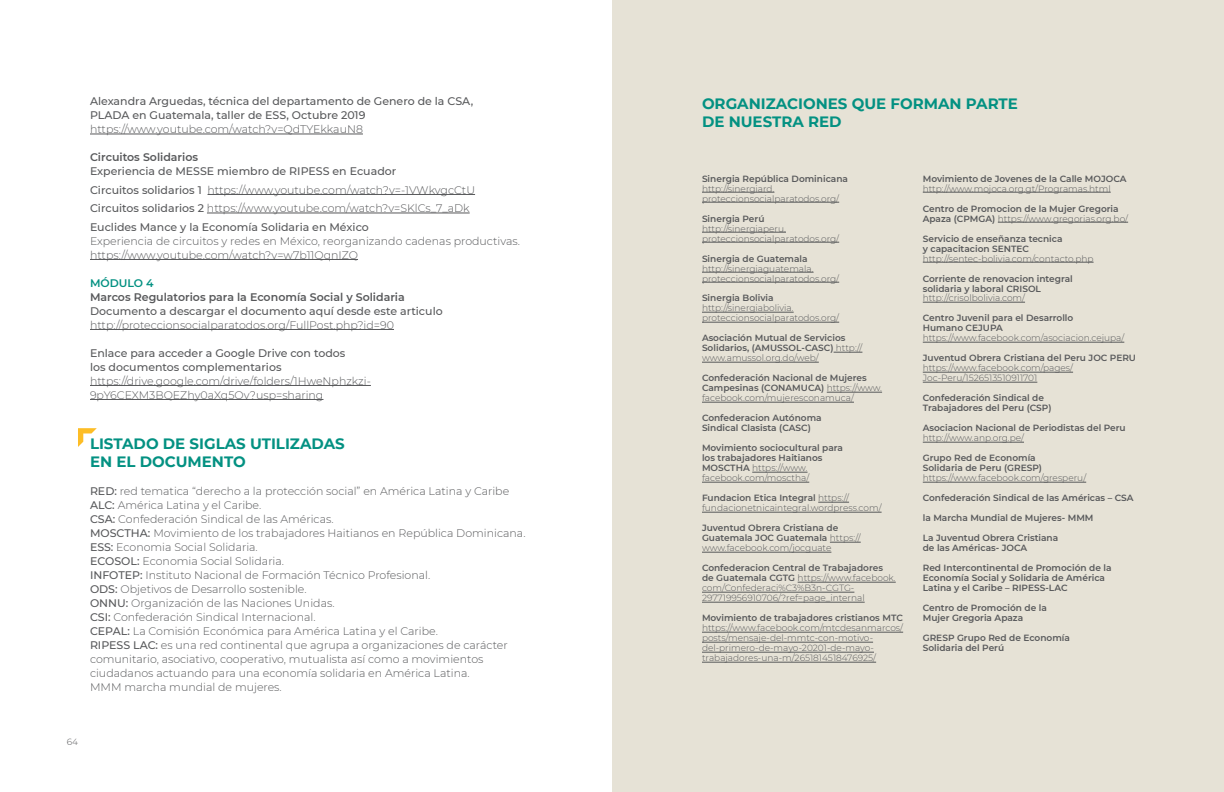
<style>
.page{position:relative;width:1224px;height:792px;background:#fff}
.page>*{position:absolute;margin:0;border:0;box-sizing:border-box;transform-origin:0 0}
.t1{font:700 15px/18px "Montserrat";color:#039182}
.t2{font:300 11px/14px "Montserrat";color:#57585a}
.t3{font:500 11px/18.5px "Montserrat";color:#57585a}
.t4{font:600 11px "Montserrat";color:#57585a}
.t5{font:600 11px "Montserrat";color:#039182}
.t6{font:600 9px/10px "Montserrat";color:#57585a}
.t7{font:300 9px/10px "Montserrat";color:#57585a}
.s1{font-weight:300}
.s2{font-weight:500}
.s3{font-weight:600}
</style>
<div class="page">
<div style="left:612px;top:0;width:612px;height:792px;background:#e6e2d6"></div>
<hr style="left:90px;top:134px;width:273px;height:1px;background:#57585a">
<hr style="left:208px;top:194px;width:267px;height:1px;background:#57585a">
<hr style="left:207px;top:213px;width:263px;height:1px;background:#57585a">
<hr style="left:90px;top:259px;width:268px;height:1px;background:#57585a">
<hr style="left:90px;top:329px;width:304px;height:1px;background:#57585a">
<hr style="left:90px;top:385px;width:281px;height:1px;background:#57585a">
<hr style="left:90px;top:399px;width:233px;height:1px;background:#57585a">
<svg style="left:78px;top:428px;width:19px;height:19px"></svg>
<hr style="left:702px;top:192px;width:72px;height:1px;background:#57585a">
<hr style="left:702px;top:202px;width:137px;height:1px;background:#57585a">
<hr style="left:702px;top:232px;width:84px;height:1px;background:#57585a">
<hr style="left:702px;top:242px;width:137px;height:1px;background:#57585a">
<hr style="left:702px;top:272px;width:112px;height:1px;background:#57585a">
<hr style="left:702px;top:282px;width:137px;height:1px;background:#57585a">
<hr style="left:702px;top:312px;width:92px;height:1px;background:#57585a">
<hr style="left:702px;top:322px;width:137px;height:1px;background:#57585a">
<svg style="left:834px;top:352px;width:28px;height:1px"></svg>
<hr style="left:702px;top:362px;width:117px;height:1px;background:#57585a">
<hr style="left:827px;top:392px;width:55px;height:1px;background:#57585a">
<hr style="left:702px;top:402px;width:152px;height:1px;background:#57585a">
<hr style="left:752px;top:472px;width:56px;height:1px;background:#57585a">
<hr style="left:702px;top:482px;width:107px;height:1px;background:#57585a">
<hr style="left:818px;top:502px;width:31px;height:1px;background:#57585a">
<hr style="left:702px;top:512px;width:180px;height:1px;background:#57585a">
<hr style="left:830px;top:542px;width:31px;height:1px;background:#57585a">
<hr style="left:702px;top:552px;width:129px;height:1px;background:#57585a">
<hr style="left:798px;top:582px;width:98px;height:1px;background:#57585a">
<hr style="left:702px;top:592px;width:152px;height:1px;background:#57585a">
<hr style="left:702px;top:602px;width:163px;height:1px;background:#57585a">
<hr style="left:702px;top:632px;width:201px;height:1px;background:#57585a">
<hr style="left:702px;top:642px;width:171px;height:1px;background:#57585a">
<hr style="left:702px;top:652px;width:172px;height:1px;background:#57585a">
<hr style="left:702px;top:662px;width:174px;height:1px;background:#57585a">
<hr style="left:923px;top:192px;width:188px;height:1px;background:#57585a">
<hr style="left:998px;top:222px;width:130px;height:1px;background:#57585a">
<hr style="left:923px;top:262px;width:171px;height:1px;background:#57585a">
<hr style="left:923px;top:302px;width:102px;height:1px;background:#57585a">
<hr style="left:923px;top:342px;width:201px;height:1px;background:#57585a">
<hr style="left:923px;top:372px;width:150px;height:1px;background:#57585a">
<hr style="left:923px;top:382px;width:114px;height:1px;background:#57585a">
<hr style="left:923px;top:442px;width:101px;height:1px;background:#57585a">
<hr style="left:923px;top:482px;width:163px;height:1px;background:#57585a">
<p class="t3" style="left:90px;top:94px;width:385px;line-height:14px">Alexandra Arguedas, técnica del departamento de Genero de la CSA,<br>PLADA en Guatemala, taller de ESS, Octubre 2019</p>
<p class="t2" style="left:90px;top:122px;width:274px">https://www.youtube.com/watch?v=QdTYEkkauN8</p>
<p class="t4" style="left:90px;top:149px;width:110px">Circuitos Solidarios</p>
<p class="t3" style="left:90px;top:162px;width:387px">Experiencia de MESSE miembro de RIPESS en Ecuador<br>Circuitos solidarios 1 <span class="s1">https://www.youtube.com/watch?v=-1VWkvgcCtU </span>Circuitos solidarios 2 <span class="s1">https://www.youtube.com/watch?v=SKlCs_7_aDk </span>Euclides Mance y la Economía Solidaria en México</p>
<p class="t2" style="left:90px;top:233px;width:431px">Experiencia de circuitos y redes en México, reorganizando cadenas productivas. https://www.youtube.com/watch?v=w7b11QqnIZQ</p>
<p class="t5" style="left:90px;top:275px;width:65px">MÓDULO 4</p>
<p class="t4" style="left:90px;top:289px;width:316px">Marcos Regulatorios para la Economía Social y Solidaria</p>
<p class="t3" style="left:90px;top:301px;width:354px">Documento a descargar el documento aquí desde este articulo</p>
<p class="t2" style="left:90px;top:317px;width:306px">http://proteccionsocialparatodos.org/FullPost.php?id=90</p>
<p class="t3" style="left:90px;top:345px;width:257px;line-height:14px">Enlace para acceder a Google Drive con todos los documentos complementarios</p>
<p class="t2" style="left:90px;top:373px;width:282px">https://drive.google.com/drive/folders/1HweNphzkzi-<br>9pY6CEXM3BQEZhy0aXq5Ov?usp=sharing</p>
<h1 class="t1" style="left:90px;top:434px;width:256px">LISTADO DE SIGLAS UTILIZADAS<br>EN EL DOCUMENTO</h1>
<p class="t2" style="left:90px;top:484px;width:437px"><span class="s2">RED:</span> red tematica “derecho a la protección social” en América Latina y Caribe <span class="s2">ALC:</span> América Latina y el Caribe.<br><span class="s2">CSA:</span> Confederación Sindical de las Américas.<br><span class="s2">MOSCTHA:</span> Movimiento de los trabajadores Haitianos en República Dominicana.<br><span class="s2">ESS:</span> Economia Social Solidaria.<br><span class="s2">ECOSOL:</span> Economia Social Solidaria.<br><span class="s2">INFOTEP:</span> Instituto Nacional de Formación Técnico Profesional.<br><span class="s2">ODS:</span> Objetivos de Desarrollo sostenible.<br><span class="s2">ONNU:</span> Organización de las Naciones Unidas.<br><span class="s2">CSI:</span> Confederación Sindical Internacional.<br><span class="s2">CEPAL:</span> La Comisión Económica para América Latina y el Caribe.<br><span class="s2">RIPESS LAC:</span> es una red continental que agrupa a organizaciones de carácter comunitario, asociativo, cooperativo, mutualista así como a movimientos ciudadanos actuando para una economía solidaria en América Latina.<br>MMM marcha mundial de mujeres.</p>
<p class="t7" style="left:67px;top:737px;width:13px">64</p>
<h1 class="t1" style="left:702px;top:94px;width:317px">ORGANIZACIONES QUE FORMAN PARTE<br>DE NUESTRA RED</h1>
<p class="t6" style="left:702px;top:173px;width:147px">Sinergia República Dominicana</p>
<p class="t7" style="left:702px;top:183px;width:139px">http://sinergiard. proteccionsocialparatodos.org/</p>
<p class="t6" style="left:702px;top:213px;width:64px">Sinergia Perú</p>
<p class="t7" style="left:702px;top:223px;width:139px">http://sinergiaperu. proteccionsocialparatodos.org/</p>
<p class="t6" style="left:702px;top:253px;width:107px">Sinergia de Guatemala</p>
<p class="t7" style="left:702px;top:263px;width:139px">http://sinergiaguatemala. proteccionsocialparatodos.org/</p>
<p class="t6" style="left:702px;top:293px;width:73px">Sinergia Bolivia</p>
<p class="t7" style="left:702px;top:303px;width:139px">http://sinergiabolivia. proteccionsocialparatodos.org/</p>
<p class="t6" style="left:702px;top:333px;width:162px">Asociación Mutual de Servicios<br>Solidarios, (AMUSSOL-CASC) <span class="s1">http:// www.amussol.org.do/web/</span></p>
<p class="t6" style="left:702px;top:373px;width:182px">Confederación Nacional de Mujeres<br>Campesinas (CONAMUCA) <span class="s1">https://www. facebook.com/mujeresconamuca/</span></p>
<p class="t6" style="left:702px;top:413px;width:121px">Confederacion Autónoma<br>Sindical Clasista (CASC)</p>
<p class="t6" style="left:702px;top:443px;width:143px">Movimiento sociocultural para los trabajadores Haitianos<br>MOSCTHA <span class="s1">https://www. facebook.com/mosctha/</span></p>
<p class="t7" style="left:702px;top:493px;width:181px"><span class="s3">Fundacion Etica Integral</span> https:// fundacionetnicaintegral.wordpress.com/</p>
<p class="t6" style="left:702px;top:523px;width:160px">Juventud Obrera Cristiana de<br>Guatemala JOC Guatemala <span class="s1">https:// www.facebook.com/jocguate</span></p>
<p class="t7" style="left:702px;top:563px;width:195px"><span class="s3">Confederacion Central de Trabajadores de Guatemala CGTG</span> https://www.facebook. com/Confederaci%C3%B3n-CGTG-297719956910706/?ref=page_internal</p>
<p class="t6" style="left:702px;top:613px;width:202px">Movimiento de trabajadores cristianos MTC</p>
<p class="t7" style="left:702px;top:623px;width:203px">https://www.facebook.com/mtcdesanmarcos/ posts/mensaje-del-mmtc-con-motivo&shy;del-primero-de-mayo-20201-de-mayo&shy;trabajadores-una-m/2651814518476925/</p>
<p class="t6" style="left:923px;top:173px;width:205px">Movimiento de Jovenes de la Calle MOJOCA</p>
<p class="t7" style="left:923px;top:183px;width:189px">http://www.mojoca.org.gt/Programas.html</p>
<p class="t6" style="left:923px;top:203px;width:207px">Centro de Promocion de la Mujer Gregoria<br>Apaza (CPMGA) <span class="s1">https://www.gregorias.org.bo/</span></p>
<p class="t6" style="left:923px;top:233px;width:141px">Servicio de enseñanza tecnica y capacitacion SENTEC</p>
<p class="t7" style="left:923px;top:253px;width:172px">http://sentec-bolivia.com/contacto.php</p>
<p class="t6" style="left:923px;top:273px;width:152px">Corriente de renovacion integral solidaria y laboral CRISOL</p>
<p class="t7" style="left:923px;top:293px;width:104px">http://crisolbolivia.com/</p>
<p class="t6" style="left:923px;top:313px;width:152px">Centro Juvenil para el Desarrollo<br>Humano CEJUPA</p>
<p class="t7" style="left:923px;top:333px;width:203px">https://www.facebook.com/asociacion.cejupa/</p>
<p class="t6" style="left:923px;top:353px;width:215px">Juventud Obrera Cristiana del Peru JOC PERU</p>
<p class="t7" style="left:923px;top:363px;width:152px">https://www.facebook.com/pages/<br>Joc-Peru/1526513510911701</p>
<p class="t6" style="left:923px;top:393px;width:130px">Confederación Sindical de<br>Trabajadores del Peru (CSP)</p>
<p class="t6" style="left:923px;top:423px;width:204px">Asociacion Nacional de Periodistas del Peru</p>
<p class="t7" style="left:923px;top:433px;width:103px">http://www.anp.org.pe/</p>
<p class="t6" style="left:923px;top:453px;width:121px">Grupo Red de Economía<br>Solidaria de Peru (GRESP)</p>
<p class="t7" style="left:923px;top:473px;width:165px">https://www.facebook.com/gresperu/</p>
<p class="t6" style="left:923px;top:493px;width:212px">Confederación Sindical de las Américas – CSA</p>
<p class="t6" style="left:923px;top:513px;width:172px">la Marcha Mundial de Mujeres- MMM</p>
<p class="t6" style="left:923px;top:533px;width:137px">La Juventud Obrera Cristiana de las Américas- JOCA</p>
<p class="t6" style="left:923px;top:563px;width:190px">Red Intercontinental de Promoción de la<br>Economía Social y Solidaria de América<br>Latina y el Caribe – RIPESS-LAC</p>
<p class="t6" style="left:923px;top:603px;width:126px">Centro de Promoción de la<br>Mujer Gregoria Apaza</p>
<p class="t6" style="left:923px;top:633px;width:149px">GRESP Grupo Red de Economía<br>Solidaria del Perú</p>
</div>
